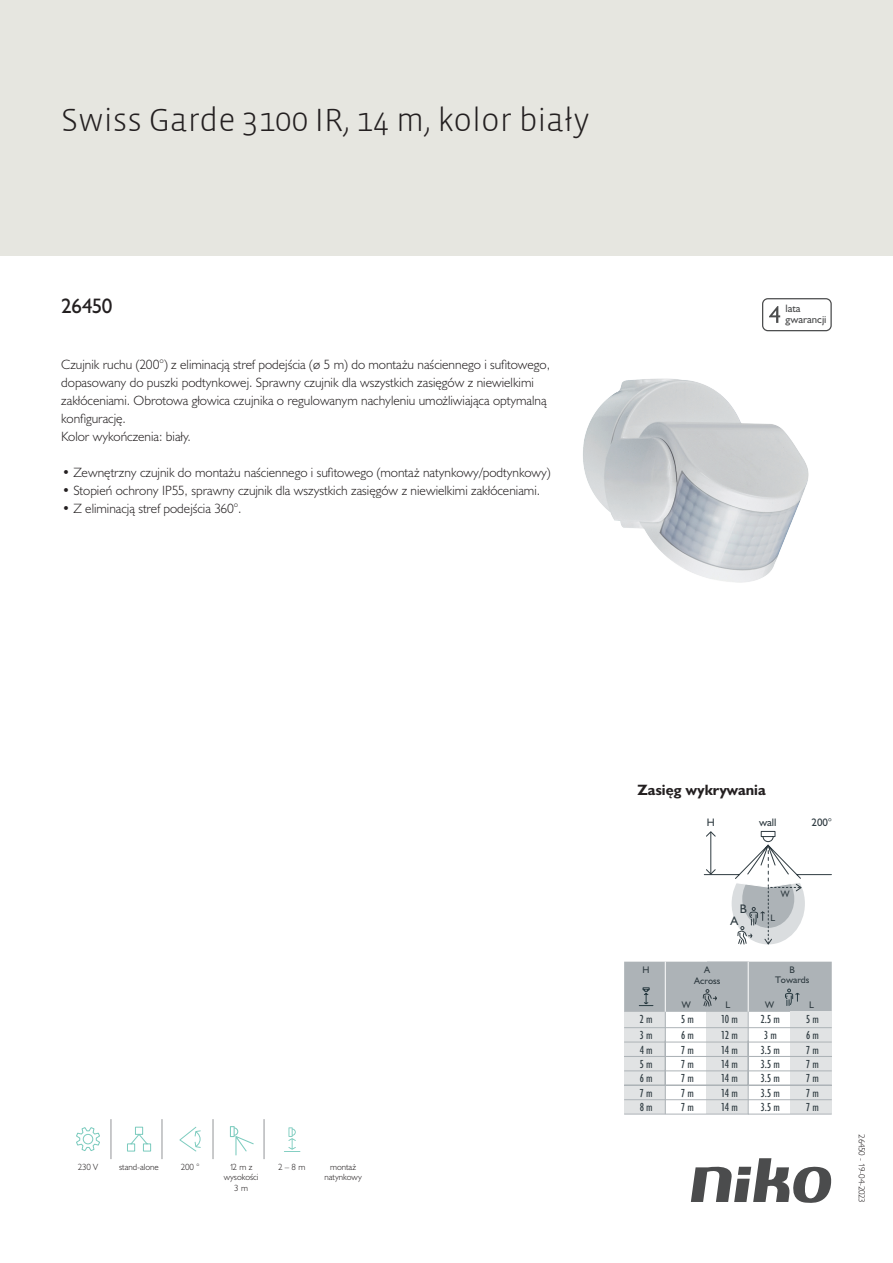
<style>
.page{position:relative;width:893px;height:1263px;background:#fff}
.page>*{position:absolute;margin:0;border:0;box-sizing:border-box;transform-origin:0 0}
.Title_datasheets{font:300 33px "Vista Sans";color:#231f20}
.Article_number{font:21px "Humanist 521 BT";letter-spacing:-.02em;color:#231f20}
.Titles_parts{font:700 15px "Humanist 521 BT";color:#231f20}
.USPs{font:300 13.5px/18px "Humanist 521 BT";color:#231f20}
.USP_bullets{font:300 13.5px "Humanist 521 BT";color:#231f20}
.t1{font:12.45px "Humanist 521 BT";color:#2f3b41}
.t2{font:condensed 11.85px/14.4px "Humanist 521 BT";color:#2f3b41}
.t3{font:10.95px "Humanist 521 BT";color:#2f3b41}
.t4{font:10.8px/10.8px "Humanist 521 BT";color:#4b4c4d}
.t5{font:9.6px/10.4px "Humanist 521 BT";color:#2f3b41;text-align:center}
.t6{font:9.3px "Humanist 521 BT";color:#2f3b41}
.icontext{font:300 9px/10.8px "Humanist 521 BT";color:#231f20;text-align:center}
.Revision{font:300 9px "Humanist 521 BT";letter-spacing:-.03em;color:#231f20}
</style>
<div class="page">
<svg style="left:691px;top:1158px;width:141px;height:45px"></svg>
<div style="left:0;top:0;width:893px;height:255px;background:#e6e6e0"></div>
<img style="left:583px;top:378px;width:226px;height:205px">
<svg style="left:76px;top:1127px;width:24px;height:24px"></svg>
<svg style="left:127px;top:1126px;width:25px;height:26px"></svg>
<svg style="left:179px;top:1126px;width:22px;height:26px"></svg>
<svg style="left:229px;top:1126px;width:25px;height:30px"></svg>
<svg style="left:284px;top:1127px;width:17px;height:25px"></svg>
<hr style="left:111px;top:1119px;width:1px;height:40px;background:#939598">
<hr style="left:162px;top:1119px;width:1px;height:40px;background:#939598">
<hr style="left:213px;top:1119px;width:1px;height:40px;background:#939598">
<hr style="left:264px;top:1119px;width:1px;height:40px;background:#939598">
<svg style="left:762px;top:298px;width:70px;height:33px"></svg>
<svg style="left:704px;top:830px;width:128px;height:114px"></svg>
<div style="left:624px;top:1012px;width:41px;height:102px;background:#e1e3e4"></div>
<div style="left:706px;top:1012px;width:42px;height:102px;background:#e1e3e4"></div>
<hr style="left:624px;top:1027px;width:41px;height:1px;background:#adb3b7">
<hr style="left:665px;top:1027px;width:42px;height:1px;background:#adb3b7">
<hr style="left:707px;top:1027px;width:42px;height:1px;background:#adb3b7">
<hr style="left:624px;top:1042px;width:41px;height:1px;background:#adb3b7">
<hr style="left:665px;top:1042px;width:42px;height:1px;background:#adb3b7">
<hr style="left:707px;top:1042px;width:42px;height:1px;background:#adb3b7">
<hr style="left:665px;top:1012px;width:1px;height:44px;background:#adb3b7">
<div style="left:790px;top:1012px;width:42px;height:102px;background:#e1e3e4"></div>
<hr style="left:748px;top:1027px;width:42px;height:1px;background:#adb3b7">
<hr style="left:790px;top:1027px;width:42px;height:1px;background:#adb3b7">
<hr style="left:748px;top:1042px;width:42px;height:1px;background:#adb3b7">
<hr style="left:790px;top:1042px;width:42px;height:1px;background:#adb3b7">
<svg style="left:624px;top:962px;width:208px;height:50px;background:#abb1b5"></svg>
<hr style="left:748px;top:962px;width:1px;height:50px;background:#fff">
<hr style="left:748px;top:1012px;width:1px;height:44px;background:#adb3b7">
<hr style="left:624px;top:1056px;width:41px;height:1px;background:#adb3b7">
<hr style="left:665px;top:1056px;width:42px;height:1px;background:#adb3b7">
<hr style="left:707px;top:1056px;width:42px;height:1px;background:#adb3b7">
<hr style="left:624px;top:1070px;width:41px;height:1px;background:#adb3b7">
<hr style="left:665px;top:1070px;width:42px;height:1px;background:#adb3b7">
<hr style="left:707px;top:1070px;width:42px;height:1px;background:#adb3b7">
<hr style="left:748px;top:1056px;width:42px;height:1px;background:#adb3b7">
<hr style="left:790px;top:1056px;width:42px;height:1px;background:#adb3b7">
<hr style="left:748px;top:1070px;width:42px;height:1px;background:#adb3b7">
<hr style="left:790px;top:1070px;width:42px;height:1px;background:#adb3b7">
<hr style="left:665px;top:1041px;width:1px;height:44px;background:#adb3b7">
<hr style="left:748px;top:1041px;width:1px;height:44px;background:#adb3b7">
<hr style="left:624px;top:1085px;width:41px;height:1px;background:#adb3b7">
<hr style="left:665px;top:1085px;width:42px;height:1px;background:#adb3b7">
<hr style="left:707px;top:1085px;width:42px;height:1px;background:#adb3b7">
<hr style="left:624px;top:1099px;width:41px;height:1px;background:#adb3b7">
<hr style="left:665px;top:1099px;width:42px;height:1px;background:#adb3b7">
<hr style="left:707px;top:1099px;width:42px;height:1px;background:#adb3b7">
<hr style="left:624px;top:1114px;width:41px;height:1px;background:#adb3b7">
<hr style="left:665px;top:1114px;width:42px;height:1px;background:#adb3b7">
<hr style="left:707px;top:1114px;width:42px;height:1px;background:#adb3b7">
<hr style="left:665px;top:1069px;width:1px;height:45px;background:#adb3b7">
<hr style="left:748px;top:1085px;width:42px;height:1px;background:#adb3b7">
<hr style="left:790px;top:1085px;width:42px;height:1px;background:#adb3b7">
<hr style="left:748px;top:1099px;width:42px;height:1px;background:#adb3b7">
<hr style="left:790px;top:1099px;width:42px;height:1px;background:#adb3b7">
<hr style="left:748px;top:1114px;width:42px;height:1px;background:#adb3b7">
<hr style="left:790px;top:1114px;width:42px;height:1px;background:#adb3b7">
<hr style="left:748px;top:1069px;width:1px;height:45px;background:#adb3b7">
<p class="Title_datasheets" style="left:61px;top:100px;width:530px">Swiss Garde 3100 IR, 14 m, kolor biały</p>
<p class="Article_number" style="left:61px;top:293px;width:53px">26450</p>
<p class="t4" style="left:785px;top:303px;width:43px">lata gwarancji</p>
<p class="USPs" style="left:61px;top:355px;width:490px">Czujnik ruchu (200°) z eliminacją stref podejścia (ø 5 m) do montażu naściennego i sufitowego, dopasowany do puszki podtynkowej. Sprawny czujnik dla wszystkich zasięgów z niewielkimi zakłóceniami. Obrotowa głowica czujnika o regulowanym nachyleniu umożliwiająca optymalną konfigurację.<br>Kolor wykończenia: biały.</p>
<p class="USP_bullets" style="left:62px;top:464px;width:490px">• Zewnętrzny czujnik do montażu naściennego i sufitowego (montaż natynkowy/podtynkowy)</p>
<p class="USP_bullets" style="left:62px;top:482px;width:480px">• Stopień ochrony IP55, sprawny czujnik dla wszystkich zasięgów z niewielkimi zakłóceniami.</p>
<p class="USP_bullets" style="left:62px;top:500px;width:181px">• Z eliminacją stref podejścia 360°.</p>
<p class="icontext" style="left:78px;top:1161px;width:22px">230 V</p>
<p class="icontext" style="left:119px;top:1161px;width:41px">stand-alone</p>
<p class="icontext" style="left:181px;top:1161px;width:20px">200 °</p>
<p class="icontext" style="left:224px;top:1161px;width:36px">12 m z wysokości<br>3 m</p>
<p class="icontext" style="left:324px;top:1161px;width:39px">montaż natynkowy</p>
<p class="icontext" style="left:278px;top:1161px;width:29px">2 – 8 m</p>
<p class="Titles_parts" style="left:637px;top:781px;width:130px">Zasięg wykrywania</p>
<p class="t3" style="left:707px;top:816px;width:10px">H</p>
<p class="t3" style="left:812px;top:816px;width:22px">200°</p>
<p class="t3" style="left:759px;top:816px;width:19px">wall</p>
<p class="t1" style="left:740px;top:901px;width:9px">B</p>
<p class="t1" style="left:731px;top:913px;width:9px">A</p>
<p class="t5" style="left:643px;top:965px;width:9px">H</p>
<p class="t5" style="left:694px;top:965px;width:28px">A<br>Across</p>
<p class="t6" style="left:781px;top:888px;width:10px">W</p>
<p class="t6" style="left:770px;top:912px;width:6px">L</p>
<p class="t5" style="left:775px;top:964px;width:36px">B<br>Towards</p>
<p class="t2" style="left:640px;top:1011px;width:14px;line-height:15.9px">2 m<br>3 m</p>
<p class="t2" style="left:640px;top:1042px;width:14px">4 m</p>
<p class="t5" style="left:682px;top:999px;width:10px">W</p>
<p class="t5" style="left:725px;top:999px;width:6px">L</p>
<p class="t5" style="left:765px;top:999px;width:10px">W</p>
<p class="t5" style="left:809px;top:999px;width:6px">L</p>
<p class="t2" style="left:681px;top:1011px;width:14px;line-height:15.9px">5 m<br>6 m</p>
<p class="t2" style="left:681px;top:1042px;width:14px">7 m</p>
<p class="t2" style="left:721px;top:1011px;width:18px;line-height:15.9px">10 m<br>12 m</p>
<p class="t2" style="left:721px;top:1042px;width:18px">14 m</p>
<p class="t2" style="left:761px;top:1011px;width:21px;line-height:15.9px">2.5 m<br>3 m</p>
<p class="t2" style="left:761px;top:1042px;width:21px">3.5 m</p>
<p class="t2" style="left:806px;top:1011px;width:14px;line-height:15.9px">5 m<br>6 m</p>
<p class="t2" style="left:806px;top:1042px;width:14px">7 m</p>
<p class="t2" style="left:640px;top:1057px;width:14px">5 m<br>6 m</p>
<p class="t2" style="left:681px;top:1057px;width:14px">7 m<br>7 m</p>
<p class="t2" style="left:721px;top:1057px;width:18px">14 m<br>14 m</p>
<p class="t2" style="left:761px;top:1057px;width:21px">3.5 m<br>3.5 m</p>
<p class="t2" style="left:806px;top:1057px;width:14px">7 m<br>7 m</p>
<p class="t2" style="left:640px;top:1086px;width:14px">7 m<br>8 m</p>
<p class="t2" style="left:681px;top:1086px;width:14px">7 m<br>7 m</p>
<p class="t2" style="left:721px;top:1086px;width:18px">14 m<br>14 m</p>
<p class="t2" style="left:761px;top:1086px;width:21px">3.5 m<br>3.5 m</p>
<p class="t2" style="left:806px;top:1086px;width:14px">7 m<br>7 m</p>
<p class="Revision" style="left:868px;top:1134px;width:70px;rotate:90deg">26450 - 19-04-2023</p>
</div>
